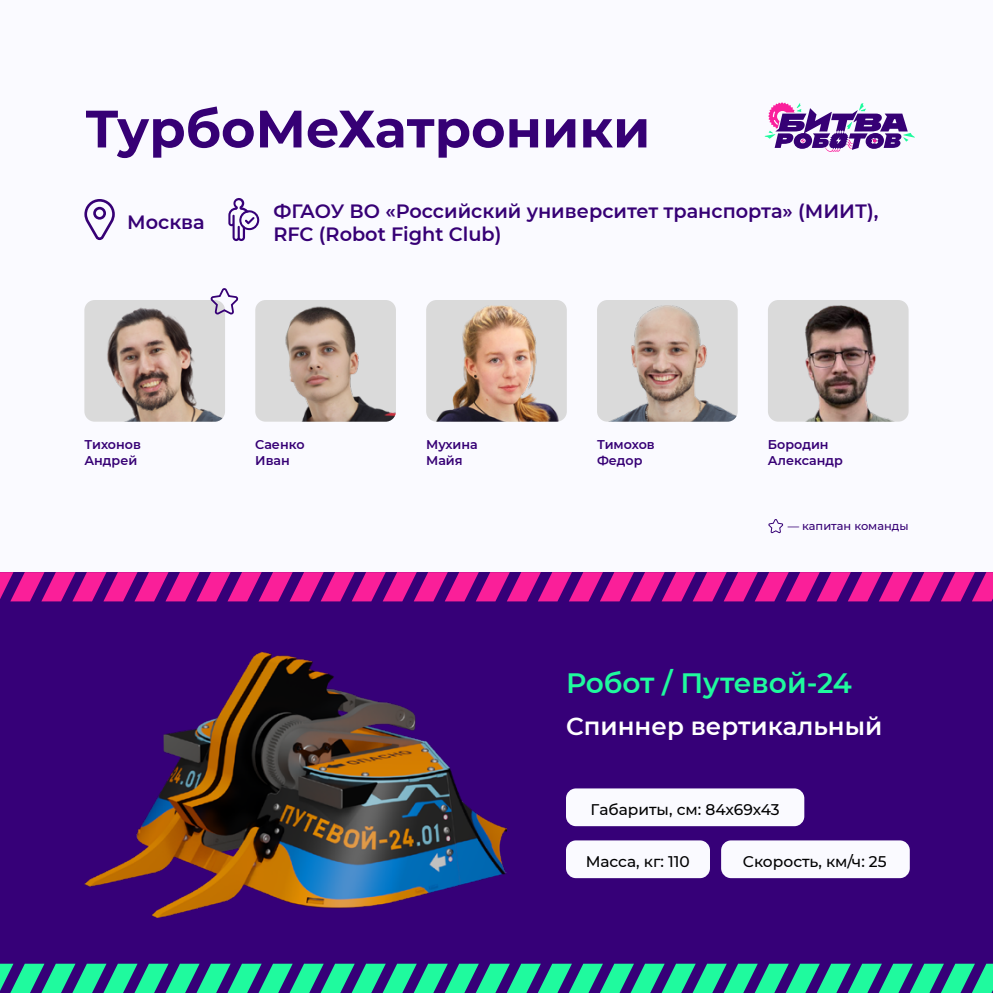
<style>
.page{position:relative;width:993px;height:993px;background:#fff}
.page>*{position:absolute;margin:0;border:0;box-sizing:border-box;transform-origin:0 0}
.t1{font:700 52.5px "Montserrat";color:#360075}
.t2{font:600 28px "Montserrat";color:#1ffa9e}
.t3{font:600 24.5px "Montserrat";color:#fff}
.t4{font:600 19.25px/23.1px "Montserrat";color:#360075}
.t5{font:500 15.4px "Montserrat";color:#000}
.t6{font:600 12.6px/15.2px "Montserrat";color:#360075}
.t7{font:500 11.38px "Montserrat";color:#360075}
</style>
<div class="page">
<div style="left:0;top:0;width:992px;height:992px;background:#fafaff"></div>
<div style="left:0;top:572px;width:992px;height:420px;background:#360078"></div>
<svg style="left:0;top:572px;width:992px;height:29px"></svg>
<svg style="left:0;top:963px;width:992px;height:29px"></svg>
<svg style="left:764px;top:102px;width:150px;height:50px"></svg>
<svg style="left:768px;top:519px;width:15px;height:15px"></svg>
<svg style="left:84px;top:199px;width:31px;height:42px"></svg>
<svg style="left:228px;top:198px;width:32px;height:43px"></svg>
<img style="left:255px;top:300px;width:141px;height:121px">
<img style="left:84px;top:300px;width:141px;height:121px">
<img style="left:426px;top:300px;width:140px;height:121px">
<img style="left:597px;top:300px;width:140px;height:121px">
<img style="left:768px;top:300px;width:140px;height:121px">
<img style="left:84px;top:651px;width:422px;height:266px">
<div style="left:566px;top:788px;width:238px;height:37px;background:#fafaff;border-radius:10px"></div>
<div style="left:566px;top:840px;width:143px;height:37px;background:#fafaff;border-radius:10px"></div>
<div style="left:720px;top:840px;width:189px;height:37px;background:#fafaff;border-radius:10px"></div>
<svg style="left:208px;top:288px;width:31px;height:28px"></svg>
<h1 class="t1" style="left:85px;top:91px;width:566px">ТурбоМеХатроники</h1>
<p class="t4" style="left:127px;top:209px;width:79px">Москва</p>
<p class="t4" style="left:273px;top:199px;width:606px">ФГАОУ ВО «Российский университет транспорта» (МИИТ),<br>RFC (Robot Fight Club)</p>
<p class="t6" style="left:255px;top:436px;width:51px">Саенко<br>Иван</p>
<p class="t6" style="left:84px;top:436px;width:58px">Тихонов<br>Андрей</p>
<p class="t6" style="left:426px;top:436px;width:53px">Мухина<br>Майя</p>
<p class="t6" style="left:597px;top:436px;width:59px">Тимохов<br>Федор</p>
<p class="t6" style="left:767px;top:436px;width:76px">Бородин<br>Александр</p>
<p class="t7" style="left:787px;top:518px;width:122px">— капитан команды</p>
<h2 class="t2" style="left:566px;top:663px;width:287px">Робот / Путевой-24</h2>
<p class="t3" style="left:566px;top:708px;width:317px">Cпиннер вертикальный</p>
<p class="t5" style="left:590px;top:798px;width:190px">Габариты, см: 84x69x43</p>
<p class="t5" style="left:585px;top:850px;width:106px">Масса, кг: 110</p>
<p class="t5" style="left:742px;top:850px;width:145px">Скорость, км/ч: 25</p>
</div>
